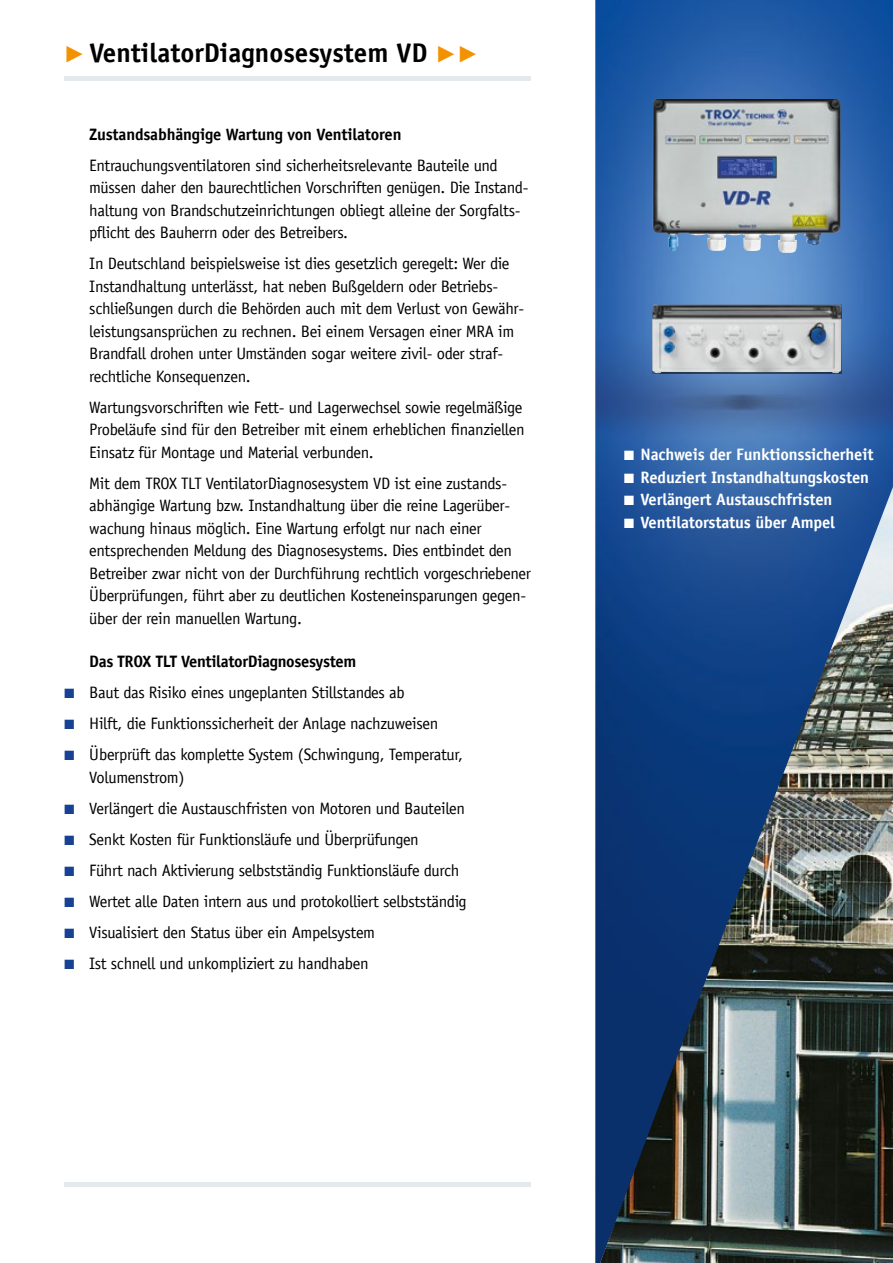
<style>
.page{position:relative;width:893px;height:1263px;background:#fff}
.page>*{position:absolute;margin:0;border:0;box-sizing:border-box;transform-origin:0 0}
.t1{font:700 27px "TROX Officina Sans";color:#000}
.t2{font:16.5px/22.5px "TROX Officina Sans";letter-spacing:-.02em;color:#000}
.t3{font:700 16.5px "TROX Officina Sans";letter-spacing:-.01em;color:#fff}
.t4{font:700 16.5px "TROX Officina Sans";letter-spacing:-.02em;color:#000}
.s1{font-family:"TROX Helvetica";font-weight:400;color:#f39200}
.s2{font-family:"TROX Helvetica";font-size:13.5px;color:#164194}
.s3{font-family:"TROX Helvetica";font-weight:400;font-size:13.5px}
</style>
<div class="page">
<hr style="left:0;top:1182px;width:893px;height:4px;background:#e3e9ec">
<hr style="left:0;top:77px;width:893px;height:4px;background:#e3e9ec">
<img style="left:595px;top:0;width:298px;height:1263px">
<img style="left:600px;top:487px;width:293px;height:776px">
<img style="left:653px;top:99px;width:108px;height:153px">
<img style="left:652px;top:305px;width:189px;height:68px">
<div style="left:0;top:0;width:64px;height:1263px;background:#fff"></div>
<div style="left:531px;top:0;width:64px;height:1263px;background:#fff"></div>
<h1 class="t1" style="left:64px;top:36px;width:417px"><span class="s1">▶</span> VentilatorDiagnosesystem VD <span class="s1">▶▶</span></h1>
<p class="t4" style="left:89px;top:124px;width:314px">Zustandsabhängige Wartung von Ventilatoren</p>
<p class="t2" style="left:89px;top:154px;width:441px">Entrauchungsventilatoren sind sicherheitsrelevante Bauteile und müssen daher den baurechtlichen Vorschriften genügen. Die Instand&shy;haltung von Brandschutzeinrichtungen obliegt alleine der Sorgfalts&shy;pflicht des Bauherrn oder des Betreibers.</p>
<p class="t2" style="left:89px;top:252px;width:436px">In Deutschland beispielsweise ist dies gesetzlich geregelt: Wer die Instandhaltung unterlässt, hat neben Bußgeldern oder Betriebs&shy;schließungen durch die Behörden auch mit dem Verlust von Gewähr&shy;leistungsansprüchen zu rechnen. Bei einem Versagen einer MRA im Brandfall drohen unter Umständen sogar weitere zivil- oder straf&shy;rechtliche Konsequenzen.</p>
<p class="t2" style="left:89px;top:396px;width:437px">Wartungsvorschriften wie Fett- und Lagerwechsel sowie regelmäßige<br>Probeläufe sind für den Betreiber mit einem erheblichen finanziellen<br>Einsatz für Montage und Material verbunden.</p>
<p class="t2" style="left:89px;top:472px;width:443px">Mit dem TROX TLT VentilatorDiagnosesystem VD ist eine zustands&shy;abhängige Wartung bzw. Instandhaltung über die reine Lagerüber&shy;wachung hinaus möglich. Eine Wartung erfolgt nur nach einer entsprechenden Meldung des Diagnosesystems. Dies entbindet den Betreiber zwar nicht von der Durchführung rechtlich vorgeschriebener Überprüfungen, führt aber zu deutlichen Kosteneinsparungen gegen&shy;über der rein manuellen Wartung.</p>
<p class="t4" style="left:89px;top:651px;width:269px">Das TROX TLT VentilatorDiagnosesystem</p>
<p class="t2" style="left:64px;top:681px;width:343px"><span class="s2">■</span> Baut das Risiko eines ungeplanten Stillstandes ab</p>
<p class="t2" style="left:64px;top:712px;width:376px"><span class="s2">■</span> Hilft, die Funktionssicherheit der Anlage nachzuweisen</p>
<p class="t2" style="left:89px;top:743px;width:375px;text-indent:-25px"><span class="s2">■</span> Überprüft das komplette System (Schwingung, Temperatur,<br>Volumenstrom)</p>
<p class="t2" style="left:64px;top:797px;width:403px"><span class="s2">■</span> Verlängert die Austauschfristen von Motoren und Bauteilen</p>
<p class="t2" style="left:64px;top:828px;width:357px"><span class="s2">■</span> Senkt Kosten für Funktionsläufe und Überprüfungen</p>
<p class="t2" style="left:64px;top:859px;width:397px"><span class="s2">■</span> Führt nach Aktivierung selbstständig Funktionsläufe durch</p>
<p class="t2" style="left:64px;top:890px;width:405px"><span class="s2">■</span> Wertet alle Daten intern aus und protokolliert selbstständig</p>
<p class="t2" style="left:64px;top:921px;width:313px"><span class="s2">■</span> Visualisiert den Status über ein Ampelsystem</p>
<p class="t2" style="left:64px;top:952px;width:306px"><span class="s2">■</span> Ist schnell und unkompliziert zu handhaben</p>
<p class="t3" style="left:623px;top:444px;width:251px"><span class="s3">■</span> Nachweis der Funktionssicherheit</p>
<p class="t3" style="left:623px;top:467px;width:247px"><span class="s3">■</span> Reduziert Instandhaltungskosten</p>
<p class="t3" style="left:623px;top:489px;width:210px"><span class="s3">■</span> Verlängert Austauschfristen</p>
<p class="t3" style="left:623px;top:512px;width:213px"><span class="s3">■</span> Ventilatorstatus über Ampel</p>
</div>
